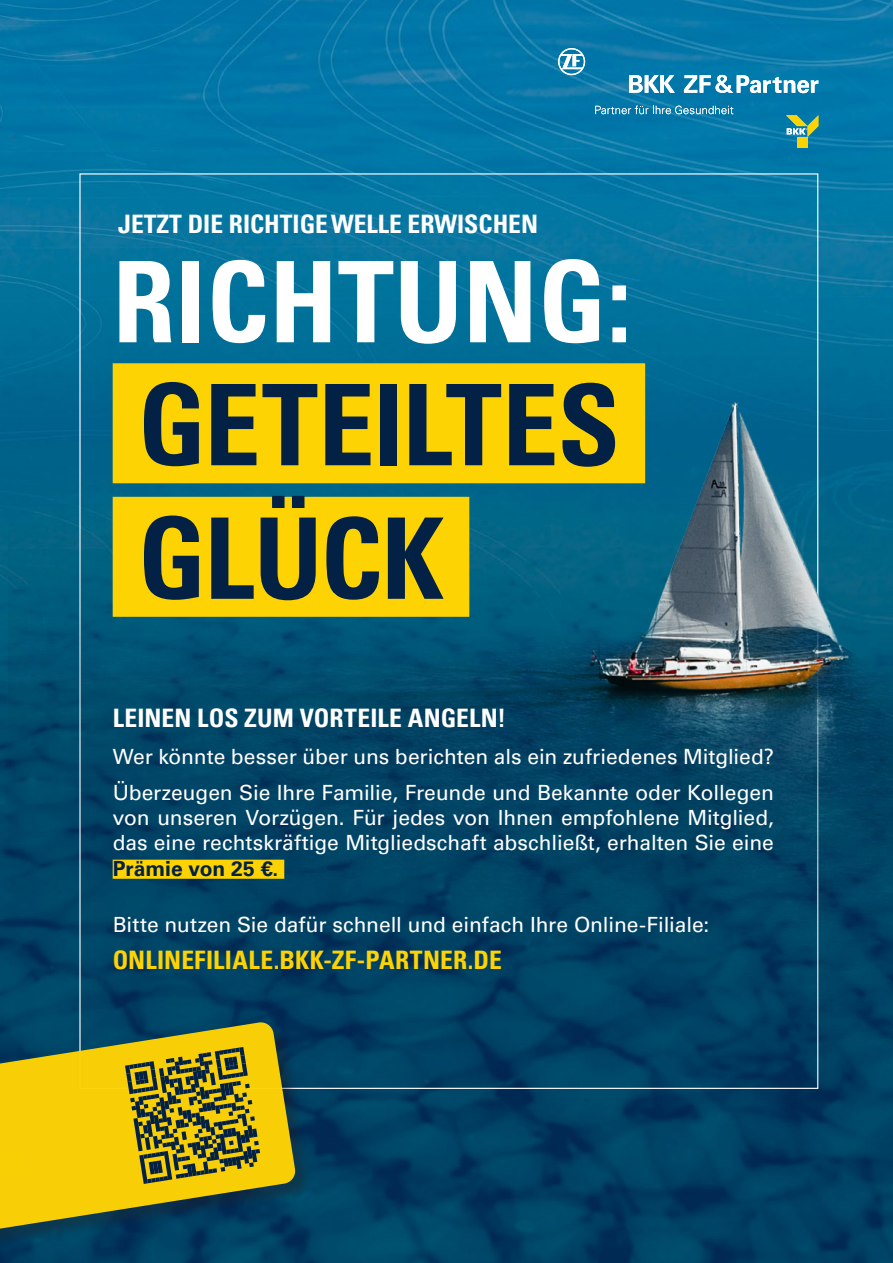
<style>
.page{position:relative;width:893px;height:1263px;background:#fff}
.page>*{position:absolute;margin:0;border:0;box-sizing:border-box;transform-origin:0 0}
.t1{font:700 condensed 112.5px/133.5px "Univers";letter-spacing:-.01em;color:#032145}
.t2{font:700 condensed 112.5px "Univers";color:#fff}
.t3{font:700 condensed 25.5px "Univers";color:#fff}
.t4{font:700 condensed 25.5px "Univers";letter-spacing:.01em;color:#fed304}
.t5{font:21px/35.8px "Univers";color:#fff}
.t6{font:700 21px "Univers";color:#032145}
</style>
<div class="page">
<img style="left:0;top:0;width:893px;height:1263px">
<img style="left:9px;top:340px;width:884px;height:923px">
<div style="left:113px;top:860px;width:171px;height:19px;background:#fed304"></div>
<div style="left:0;top:1025px;width:312px;height:226px;background:#231f20;opacity:.33"></div>
<svg style="left:0;top:1021px;width:296px;height:214px;fill:#f8cf06"></svg>
<svg style="left:125px;top:1047px;width:135px;height:137px"></svg>
<div style="left:113px;top:363px;width:532px;height:120px;background:#fed304"></div>
<div style="left:113px;top:497px;width:356px;height:120px;background:#fed304"></div>
<svg style="left:786px;top:115px;width:32px;height:22px"></svg>
<div style="left:797px;top:137px;width:10px;height:11px;background:#fed304"></div>
<svg style="left:595px;top:106px;width:138px;height:8px"></svg>
<svg style="left:629px;top:75px;width:46px;height:18px"></svg>
<svg style="left:684px;top:75px;width:134px;height:18px"></svg>
<svg style="left:558px;top:48px;width:27px;height:27px"></svg>
<p class="t3" style="left:118px;top:209px;width:421px">JETZT DIE RICHTIGE WELLE ERWISCHEN</p>
<h1 class="t2" style="left:113px;top:233px;width:520px">RICHTUNG:</h1>
<h1 class="t1" style="left:138px;top:357px;width:484px">GETEILTES<br>GLÜCK</h1>
<p class="t3" style="left:113px;top:702px;width:395px">LEINEN LOS ZUM VORTEILE ANGELN!</p>
<p class="t5" style="left:113px;top:739px;width:663px">Wer könnte besser über uns berichten als ein zufriedenes Mitglied?<br>Überzeugen Sie Ihre Familie, Freunde und Bekannte oder Kollegen</p>
<p class="t5" style="left:113px;top:805px;width:663px;line-height:25.2px">von unseren Vorzügen. Für jedes von Ihnen empfohlene Mitglied, das eine rechtskräftige Mitgliedschaft abschließt, erhalten Sie eine</p>
<p class="t6" style="left:113px;top:856px;width:167px">Prämie von 25 €.</p>
<p class="t5" style="left:113px;top:907px;width:598px">Bitte nutzen Sie dafür schnell und einfach Ihre Online-Filiale:</p>
<p class="t4" style="left:113px;top:944px;width:391px">ONLINEFILIALE.BKK-ZF-PARTNER.DE</p>
</div>
